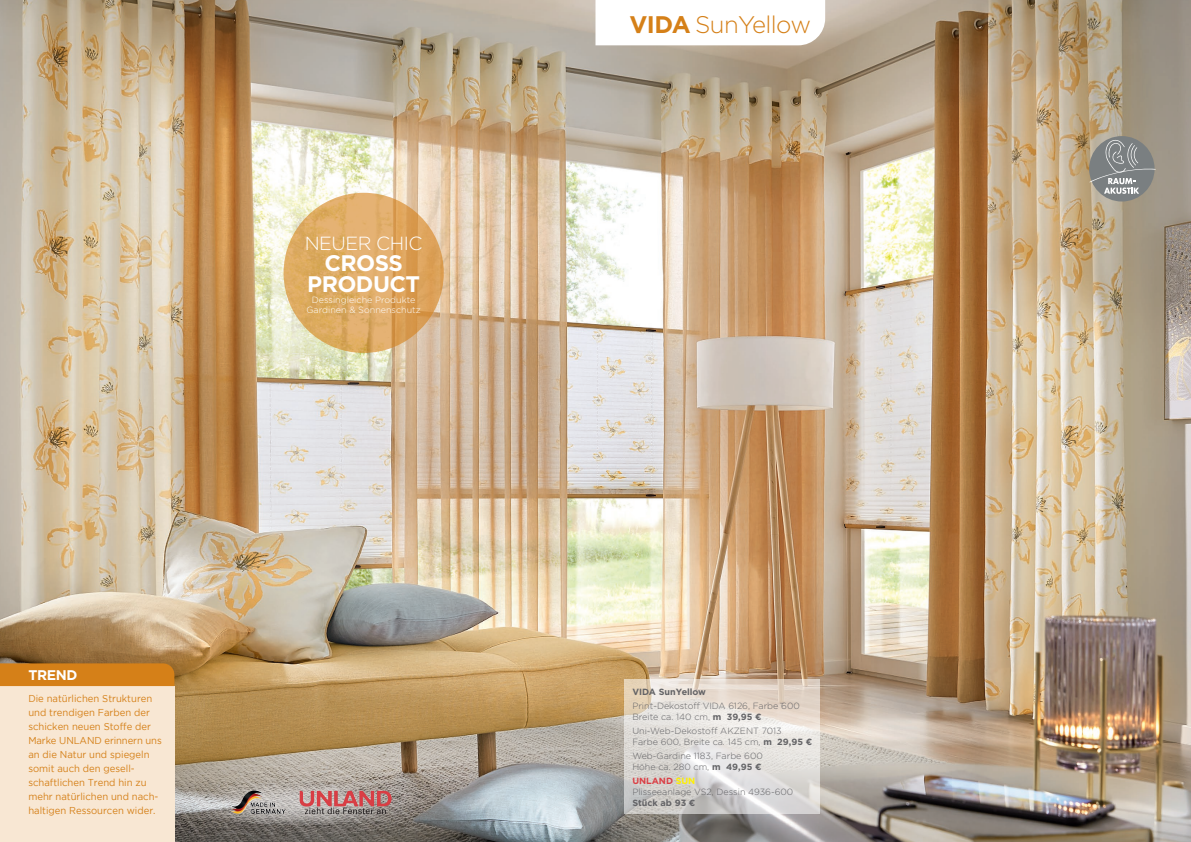
<style>
.page{position:relative;width:1191px;height:842px;background:#fff}
.page>*{position:absolute;margin:0;border:0;box-sizing:border-box;transform-origin:0 0}
.t1{font:300 24px "Gotham";letter-spacing:-.025em;color:#d58018}
.t2{font:700 22.5px "Gotham";letter-spacing:-.025em;color:#fff}
.t3{font:300 19px "Gotham";letter-spacing:-.025em;color:#fff}
.t4{font:700 14px "Gotham";letter-spacing:-.025em;color:#fff}
.t5{font:10px/14px "Gotham";color:#d58018;scale:.95 1}
.t6{font:300 9px/10.8px "Gotham";color:#636366}
.t7{font:300 9px "Gotham";color:#fff}
.t8{font:700 9px "Gotham";color:#636366}
.s1{font-weight:700}
.s2{font-weight:700;color:#db3f45}
.s3{font-weight:700;color:#fff101}
</style>
<div class="page">
<img style="left:595px;top:0;width:596px;height:842px">
<img style="left:0;top:0;width:595px;height:842px">
<svg style="left:156px;top:782px;width:283px;height:43px;background:#a09a94"></svg>
<img style="left:232px;top:790px;width:22px;height:16px">
<img style="left:302px;top:812px;width:86px;height:5px">
<img style="left:297px;top:785px;width:97px;height:27px">
<svg style="left:624px;top:679px;width:195px;height:135px;background:#e0dbd6"></svg>
<div style="left:1089px;top:136px;width:65px;height:66px;background:#7a7f81;border-radius:50%"></div>
<svg style="left:1089px;top:138px;width:67px;height:56px"></svg>
<svg style="left:595px;top:0;width:230px;height:45px"></svg>
<svg style="left:283px;top:193px;width:161px;height:160px;background:#dea962"></svg>
<div style="left:0;top:686px;width:174px;height:156px;background:#f8e7d3"></div>
<div style="left:0;top:663px;width:174px;height:23px;background:#d58018"></div>
<p class="t4" style="left:28px;top:667px;width:51px">TREND</p>
<p class="t5" style="left:28px;top:691px;width:142px">Die natürlichen Strukturen und trendigen Farben der schicken neuen Stoffe der<br>Marke UNLAND erinnern uns an die Natur und spiegeln somit auch den gesell&shy;schaftlichen Trend hin zu mehr natürlichen und nach&shy;haltigen Ressourcen wider.</p>
<p class="t3" style="left:305px;top:231px;width:119px">NEUER CHIC</p>
<p class="t2" style="left:324px;top:250px;width:80px">CROSS</p>
<p class="t2" style="left:307px;top:271px;width:114px">PRODUCT</p>
<p class="t7" style="left:312px;top:294px;width:105px">Dessingleiche Produkte</p>
<p class="t7" style="left:306px;top:304px;width:116px">Gardinen &amp; Sonnenschutz</p>
<p class="t1" style="left:629px;top:10px;width:183px"><span class="s1">VIDA</span> SunYellow</p>
<p class="t8" style="left:632px;top:686px;width:75px">VIDA SunYellow</p>
<p class="t6" style="left:632px;top:700px;width:169px">Print-Dekostoff VIDA 6126, Farbe 600<br>Breite ca. 140 cm, <span class="s1">m 39,95 ¤</span></p>
<p class="t6" style="left:632px;top:725px;width:181px">Uni-Web-Dekostoff AKZENT 7013<br>Farbe 600, Breite ca. 145 cm, <span class="s1">m 29,95 ¤</span></p>
<p class="t6" style="left:632px;top:750px;width:132px">Web-Gardine 1183, Farbe 600<br>Höhe ca. 280 cm, <span class="s1">m 49,95 ¤</span></p>
<p class="t6" style="left:632px;top:775px;width:162px"><span class="s2">UNLAND</span> <span class="s3">SUN<br></span>Plisseeanlage VS2, Dessin 4936-600<br><span class="s1">Stück ab 93 ¤</span></p>
</div>
